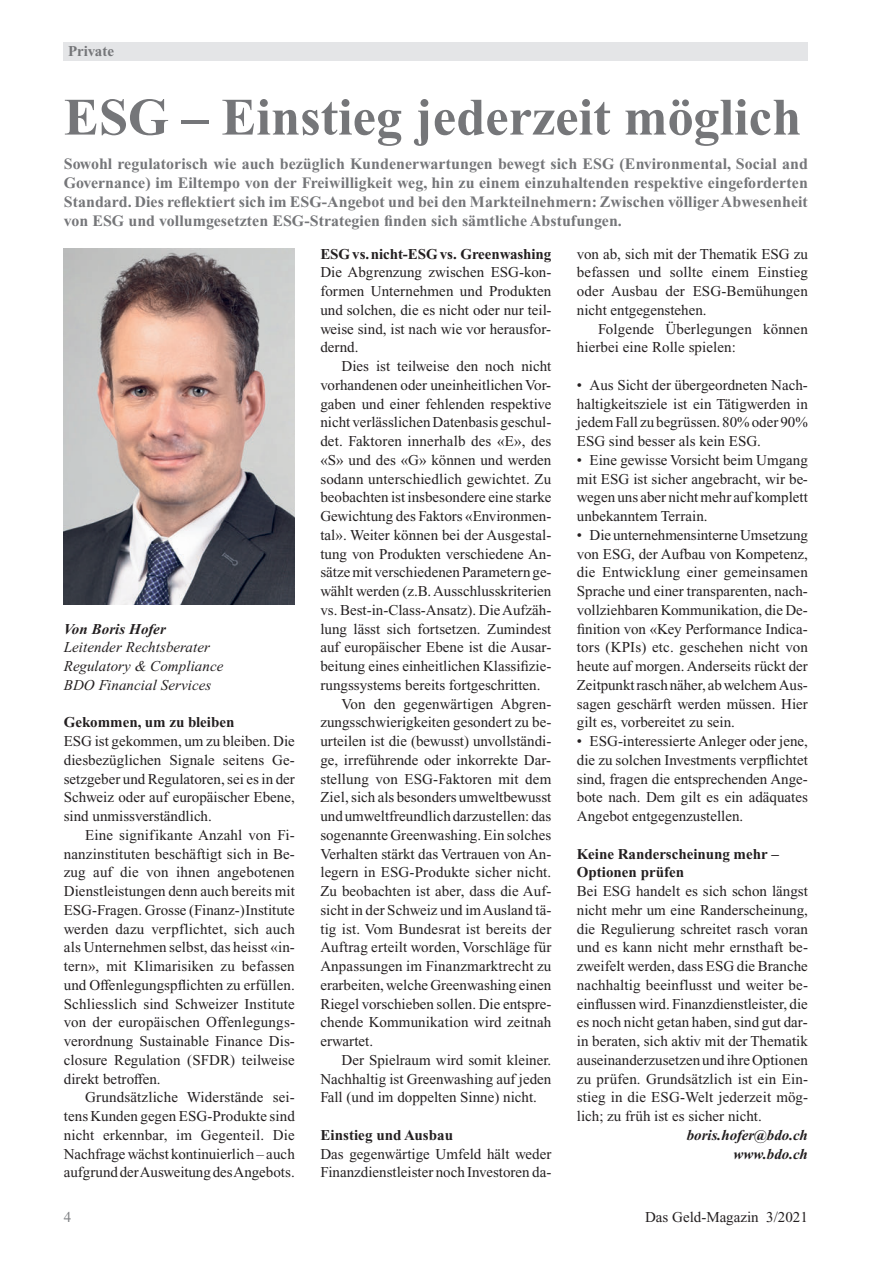
<style>
.page{position:relative;width:893px;height:1263px;background:#fff}
.page>*{position:absolute;margin:0;border:0;box-sizing:border-box;transform-origin:0 0}
.t1{font:700 52.5px "Times New Roman PS Std";color:#757679}
.t2{font:700 15.9px/19.2px "Times New Roman PS Std";letter-spacing:.005em;color:#757679;text-align:justify}
.t3{font:15px/18.8px "Times New Roman PS Std";color:#231f20;text-align:justify}
.t4{font:700 15px/18.8px "Times New Roman PS Std";color:#231f20}
.t5{font:italic 15px/18.8px "Times New Roman PS Std";letter-spacing:.005em;color:#231f20}
.t6{font:italic 700 15px/18.8px "Times New Roman PS Std";color:#231f20;text-align:right}
.t7{font:700 15px "Times New Roman PS Std";color:#757679}
.t8{font:15px "Times New Roman PS Std";color:#808285}
</style>
<div class="page">
<div style="left:64px;top:43px;width:744px;height:18px;background:#e4e5e7"></div>
<img style="left:64px;top:249px;width:231px;height:356px">
<p class="t7" style="left:68px;top:46px;width:48px">Private</p>
<h1 class="t1" style="left:64px;top:100px;width:739px">ESG – Einstieg jederzeit möglich</h1>
<p class="t2" style="left:64px;top:156px;width:746px">Sowohl regulatorisch wie auch bezüglich Kundenerwartungen bewegt sich ESG (Environmental, Social and Governance) im Eiltempo von der Freiwilligkeit weg, hin zu einem einzuhaltenden respektive eingeforderten Standard. Dies reflektiert sich im ESG-Angebot und bei den Markteilnehmern: Zwischen völliger Abwesenheit von ESG und vollumgesetzten ESG-Strategien finden sich sämtliche Abstufungen.</p>
<p class="t6" style="left:64px;top:621px;width:104px">Von Boris Hofer</p>
<p class="t5" style="left:64px;top:639px;width:161px">Leitender Rechtsberater<br>Regulatory &amp; Compliance<br>BDO Financial Services</p>
<p class="t4" style="left:64px;top:714px;width:172px">Gekommen, um zu bleiben</p>
<p class="t3" style="left:64px;top:733px;width:233px">ESG ist gekommen, um zu bleiben. Die diesbezüglichen Signale seitens Ge&shy;setzgeber und Regulatoren, sei es in der Schweiz oder auf europäischer Ebene, sind unmissverständlich.</p>
<p class="t3" style="left:64px;top:827px;width:233px;text-indent:21px">Eine signifikante Anzahl von Fi&shy;nanzinstituten beschäftigt sich in Be&shy;zug auf die von ihnen angebotenen Dienstleistungen denn auch bereits mit ESG-Fragen. Grosse (Finanz-)Institute werden dazu verpflichtet, sich auch als Unternehmen selbst, das heisst «in&shy;tern», mit Klimarisiken zu befassen und Offenlegungspflichten zu erfüllen.<br>Schliesslich sind Schweizer Institute von der europäischen Offenlegungs&shy;verordnung Sustainable Finance Dis&shy;closure Regulation (SFDR) teilweise direkt betroffen.</p>
<p class="t3" style="left:64px;top:1089px;width:233px;text-indent:21px">Grundsätzliche Widerstände sei&shy;tens Kunden gegen ESG-Produkte sind nicht erkennbar, im Gegenteil. Die Nachfrage wächst kontinuierlich – auch aufgrund der Ausweitung des Angebots.</p>
<p class="t4" style="left:320px;top:246px;width:233px">ESG vs. nicht-ESG vs. Greenwashing</p>
<p class="t3" style="left:320px;top:264px;width:233px">Die Abgrenzung zwischen ESG-kon&shy;formen Unternehmen und Produkten und solchen, die es nicht oder nur teil&shy;weise sind, ist nach wie vor herausfor&shy;dernd.</p>
<p class="t3" style="left:342px;top:358px;width:211px">Dies ist teilweise den noch nicht</p>
<p class="t3" style="left:320px;top:377px;width:232px">vorhandenen oder uneinheitlichen Vor-</p>
<p class="t3" style="left:320px;top:396px;width:233px">gaben und einer fehlenden respektive</p>
<p class="t3" style="left:320px;top:414px;width:233px">nicht verlässlichen Datenbasis geschul-</p>
<p class="t3" style="left:320px;top:433px;width:233px">det. Faktoren innerhalb des «E», des</p>
<p class="t3" style="left:320px;top:452px;width:233px">«S» und des «G» können und werden</p>
<p class="t3" style="left:320px;top:471px;width:233px">sodann unterschiedlich gewichtet. Zu</p>
<p class="t3" style="left:320px;top:489px;width:233px">beobachten ist insbesondere eine starke</p>
<p class="t3" style="left:320px;top:508px;width:233px">Gewichtung des Faktors «Environmen-</p>
<p class="t3" style="left:320px;top:527px;width:233px">tal». Weiter können bei der Ausgestal-</p>
<p class="t3" style="left:320px;top:546px;width:233px">tung von Produkten verschiedene An-</p>
<p class="t3" style="left:320px;top:564px;width:233px">sätze mit verschiedenen Parametern ge-</p>
<p class="t3" style="left:320px;top:583px;width:233px">wählt werden (z.B. Ausschlusskriterien</p>
<p class="t3" style="left:320px;top:602px;width:233px">vs. Best-in-Class-Ansatz). Die Aufzäh-</p>
<p class="t3" style="left:320px;top:621px;width:233px">lung lässt sich fortsetzen. Zumindest</p>
<p class="t3" style="left:320px;top:639px;width:233px">auf europäischer Ebene ist die Ausar-</p>
<p class="t3" style="left:320px;top:658px;width:233px">beitung eines einheitlichen Klassifizie-</p>
<p class="t3" style="left:320px;top:677px;width:222px">rungssystems bereits fortgeschritten.</p>
<p class="t3" style="left:342px;top:696px;width:211px">Von den gegenwärtigen Abgren-</p>
<p class="t3" style="left:320px;top:714px;width:233px">zungsschwierigkeiten gesondert zu be-</p>
<p class="t3" style="left:320px;top:733px;width:233px">urteilen ist die (bewusst) unvollständi-</p>
<p class="t3" style="left:320px;top:752px;width:232px">ge, irreführende oder inkorrekte Dar-</p>
<p class="t3" style="left:320px;top:771px;width:233px">stellung von ESG-Faktoren mit dem</p>
<p class="t3" style="left:320px;top:789px;width:233px">Ziel, sich als besonders umweltbewusst</p>
<p class="t3" style="left:320px;top:808px;width:233px">und umweltfreundlich darzustellen: das</p>
<p class="t3" style="left:320px;top:827px;width:233px">sogenannte Greenwashing. Ein solches</p>
<p class="t3" style="left:320px;top:846px;width:233px">Verhalten stärkt das Vertrauen von An-</p>
<p class="t3" style="left:320px;top:864px;width:233px">legern in ESG-Produkte sicher nicht.</p>
<p class="t3" style="left:320px;top:883px;width:233px">Zu beobachten ist aber, dass die Auf-</p>
<p class="t3" style="left:320px;top:902px;width:233px">sicht in der Schweiz und im Ausland tä-</p>
<p class="t3" style="left:320px;top:921px;width:233px">tig ist. Vom Bundesrat ist bereits der</p>
<p class="t3" style="left:320px;top:939px;width:233px">Auftrag erteilt worden, Vorschläge für</p>
<p class="t3" style="left:320px;top:958px;width:233px">Anpassungen im Finanzmarktrecht zu</p>
<p class="t3" style="left:320px;top:977px;width:233px">erarbeiten, welche Greenwashing einen</p>
<p class="t3" style="left:320px;top:996px;width:233px">Riegel vorschieben sollen. Die entspre-</p>
<p class="t3" style="left:320px;top:1014px;width:233px">chende Kommunikation wird zeitnah</p>
<p class="t3" style="left:320px;top:1033px;width:54px">erwartet.</p>
<p class="t3" style="left:342px;top:1052px;width:211px">Der Spielraum wird somit kleiner.</p>
<p class="t3" style="left:320px;top:1071px;width:233px">Nachhaltig ist Greenwashing auf jeden</p>
<p class="t3" style="left:320px;top:1089px;width:218px">Fall (und im doppelten Sinne) nicht.</p>
<p class="t4" style="left:320px;top:1127px;width:134px">Einstieg und Ausbau</p>
<p class="t3" style="left:320px;top:1146px;width:233px">Das gegenwärtige Umfeld hält weder<br>Finanzdienstleister noch Investoren da-</p>
<p class="t3" style="left:577px;top:246px;width:233px">von ab, sich mit der Thematik ESG zu befassen und sollte einem Einstieg oder Ausbau der ESG-Bemühungen nicht entgegenstehen.</p>
<p class="t3" style="left:577px;top:321px;width:233px;text-indent:21px">Folgende Überlegungen können hierbei eine Rolle spielen:</p>
<p class="t3" style="left:577px;top:377px;width:233px">• Aus Sicht der übergeordneten Nach&shy;haltigkeitsziele ist ein Tätigwerden in jedem Fall zu begrüssen. 80% oder 90% ESG sind besser als kein ESG.</p>
<p class="t3" style="left:577px;top:452px;width:233px">• Eine gewisse Vorsicht beim Umgang mit ESG ist sicher angebracht, wir be&shy;wegen uns aber nicht mehr auf komplett unbekanntem Terrain.</p>
<p class="t3" style="left:577px;top:527px;width:233px">• Die unternehmensinterne Umsetzung von ESG, der Aufbau von Kompetenz, die Entwicklung einer gemeinsamen Sprache und einer transparenten, nach&shy;vollziehbaren Kommunikation, die De&shy;finition von «Key Performance Indica&shy;tors (KPIs) etc. geschehen nicht von heute auf morgen. Anderseits rückt der Zeitpunkt rasch näher, ab welchem Aus&shy;sagen geschärft werden müssen. Hier gilt es, vorbereitet zu sein.</p>
<p class="t3" style="left:577px;top:733px;width:233px">• ESG-interessierte Anleger oder jene, die zu solchen Investments verpflichtet sind, fragen die entsprechenden Ange&shy;bote nach. Dem gilt es ein adäquates Angebot entgegenzustellen.</p>
<p class="t4" style="left:577px;top:846px;width:204px">Keine Randerscheinung mehr –<br>Optionen prüfen</p>
<p class="t3" style="left:577px;top:883px;width:233px">Bei ESG handelt es sich schon längst nicht mehr um eine Randerscheinung, die Regulierung schreitet rasch voran und es kann nicht mehr ernsthaft be&shy;zweifelt werden, dass ESG die Branche nachhaltig beeinflusst und weiter be&shy;einflussen wird. Finanzdienstleister, die es noch nicht getan haben, sind gut dar - in beraten, sich aktiv mit der Thematik auseinanderzusetzen und ihre Optionen zu prüfen. Grundsätzlich ist ein Ein&shy;stieg in die ESG-Welt jederzeit mög&shy;lich; zu früh ist es sicher nicht.</p>
<p class="t6" style="left:687px;top:1127px;width:123px">boris.hofer@bdo.ch www.bdo.ch</p>
<p class="t8" style="left:64px;top:1212px;width:9px">4</p>
<p class="t3" style="left:645px;top:1209px;width:164px">Das Geld-Magazin 3/2021</p>
</div>
